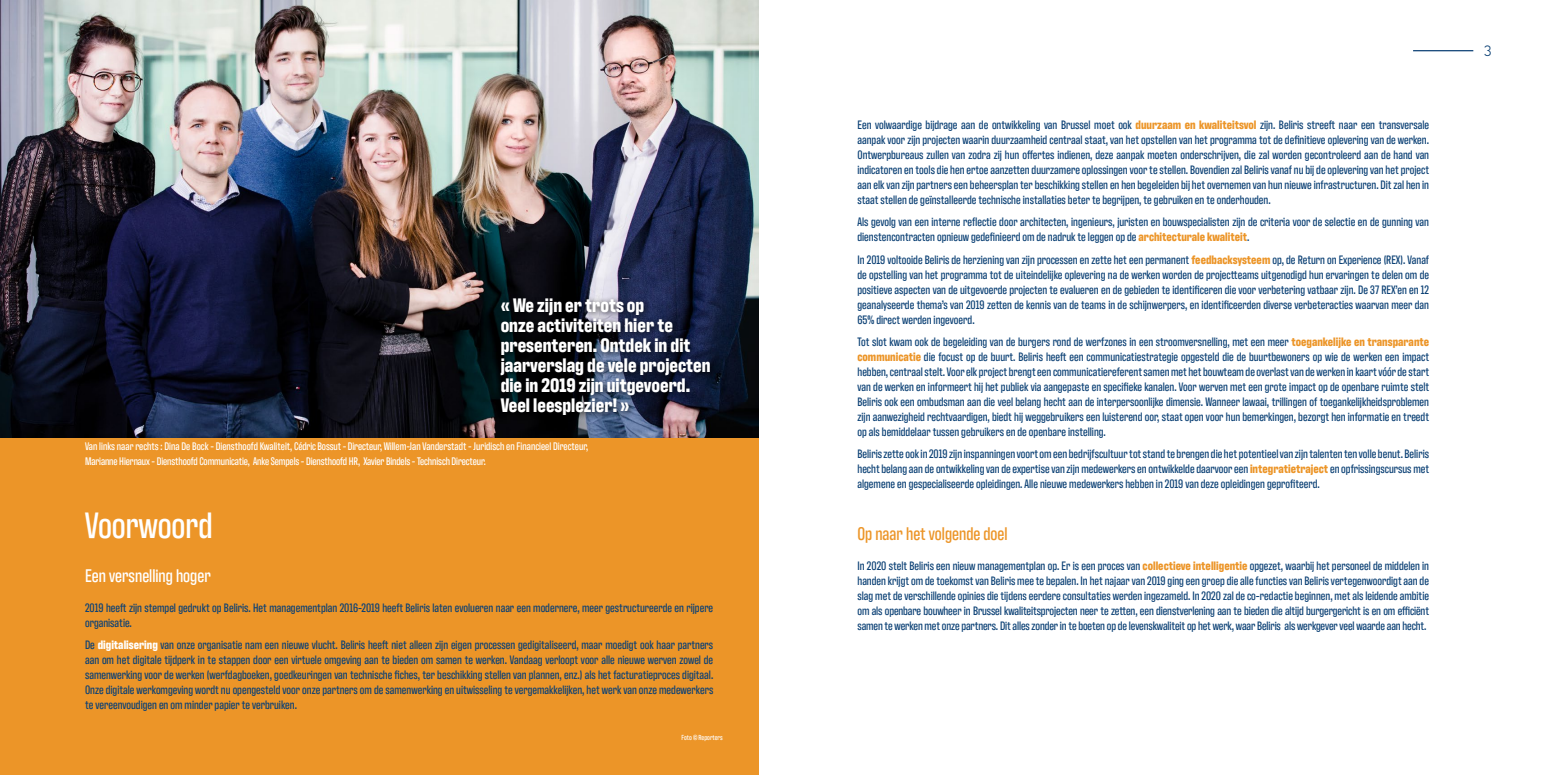
<style>
.page{position:relative;width:1550px;height:775px;background:#fff}
.page>*{position:absolute;margin:0;border:0;box-sizing:border-box;transform-origin:0 0}
.t1{font:500 37.5px "Antarctican Headline";color:#fff}
.t2{font:700 20px/20px "Antarctican Headline";color:#fff}
.t3{font:500 18.75px "Antarctican Headline";color:#ec9528}
.t4{font:500 18.75px "Antarctican Headline";color:#fff}
.t5{font:15px "Aaux Next";color:#0c4175}
.t6{font:500 12.5px/15px "Antarctican Headline";color:#0c4175;text-align:justify}
.t7{font:500 11.25px/15px "Antarctican Headline";letter-spacing:-.01em;color:#fff}
.t8{font:500 7.5px "Antarctican Headline";color:#fff}
.s1{font-weight:700;color:#fff}
.s2{font-weight:700;color:#ec9528}
</style>
<div class="page">
<hr style="left:1413px;top:50px;width:60px;height:1px;background:#0c4175">
<div style="left:0;top:0;width:758px;height:775px;background:#ec9528"></div>
<img style="left:0;top:0;width:758px;height:437px">
<div style="left:495px;top:293px;width:222px;height:129px;background:#000;opacity:.75"></div>
<h2 class="t2" style="left:501px;top:294px;width:212px">« We zijn er trots op<br>onze activiteiten hier te presenteren. Ontdek in dit jaarverslag de vele projecten die in 2019 zijn uitgevoerd.<br>Veel leesplezier! »</h2>
<p class="t7" style="left:85px;top:438px;width:505px">Van links naar rechts : Dina De Bock - Diensthoofd Kwaliteit, Cédric Bossut - Directeur, Willem-Jan Vanderstadt - Juridisch en Financieel Directeur,<br>Marianne Hiernaux - Diensthoofd Communicatie, Anke Sempels - Diensthoofd HR, Xavier Bindels - Technisch Directeur.</p>
<h1 class="t1" style="left:85px;top:499px;width:129px">Voorwoord</h1>
<h3 class="t4" style="left:85px;top:562px;width:127px">Een versnelling hoger</h3>
<p class="t6" style="left:85px;top:599px;width:630px">2019 heeft zijn stempel gedrukt op Beliris. Het managementplan 2016-2019 heeft Beliris laten evolueren naar een modernere, meer gestructureerde en rijpere organisatie.</p>
<p class="t6" style="left:85px;top:636px;width:630px">De <span class="s1">digitalisering</span> van onze organisatie nam een nieuwe vlucht. Beliris heeft niet alleen zijn eigen processen gedigitaliseerd, maar moedigt ook haar partners aan om het digitale tijdperk in te stappen door een virtuele omgeving aan te bieden om samen te werken. Vandaag verloopt voor alle nieuwe werven zowel de samenwerking voor de werken (werfdagboeken, goedkeuringen van technische fiches, ter beschikking stellen van plannen, enz.) als het facturatieproces digitaal.<br>Onze digitale werkomgeving wordt nu opengesteld voor onze partners om de samenwerking en uitwisseling te vergemakkelijken, het werk van onze medewerkers te vereenvoudigen en om minder papier te verbruiken.</p>
<p class="t8" style="left:681px;top:732px;width:43px">Foto © Reporters</p>
<p class="t6" style="left:858px;top:117px;width:573px">Een volwaardige bijdrage aan de ontwikkeling van Brussel moet ook <span class="s2">duurzaam en kwaliteitsvol</span> zijn. Beliris streeft naar een transversale aanpak voor zijn projecten waarin duurzaamheid centraal staat, van het opstellen van het programma tot de definitieve oplevering van de werken.<br>Ontwerpbureaus zullen van zodra zij hun offertes indienen, deze aanpak moeten onderschrijven, die zal worden gecontroleerd aan de hand van indicatoren en tools die hen ertoe aanzetten duurzamere oplossingen voor te stellen. Bovendien zal Beliris vanaf nu bij de oplevering van het project aan elk van zijn partners een beheersplan ter beschikking stellen en hen begeleiden bij het overnemen van hun nieuwe infrastructuren. Dit zal hen in staat stellen de geïnstalleerde technische installaties beter te begrijpen, te gebruiken en te onderhouden.</p>
<p class="t6" style="left:858px;top:214px;width:573px">Als gevolg van een interne reflectie door architecten, ingenieurs, juristen en bouwspecialisten zijn de criteria voor de selectie en de gunning van dienstencontracten opnieuw gedefinieerd om de nadruk te leggen op de <span class="s2">architecturale kwaliteit</span>.</p>
<p class="t6" style="left:858px;top:251px;width:573px">In 2019 voltooide Beliris de herziening van zijn processen en zette het een permanent <span class="s2">feedbacksysteem</span> op, de Return on Experience (REX). Vanaf de opstelling van het programma tot de uiteindelijke oplevering na de werken worden de projectteams uitgenodigd hun ervaringen te delen om de positieve aspecten van de uitgevoerde projecten te evalueren en de gebieden te identificeren die voor verbetering vatbaar zijn. De 37 REX’en en 12 geanalyseerde thema’s van 2019 zetten de kennis van de teams in de schijnwerpers, en identificeerden diverse verbeteracties waarvan meer dan 65% direct werden ingevoerd.</p>
<p class="t6" style="left:858px;top:333px;width:573px">Tot slot kwam ook de begeleiding van de burgers rond de werfzones in een stroomversnelling, met een meer <span class="s2">toegankelijke en transparante communicatie</span> die focust op de buurt. Beliris heeft een communicatiestrategie opgesteld die de buurtbewoners op wie de werken een impact hebben, centraal stelt. Voor elk project brengt een communicatiereferent samen met het bouwteam de overlast van de werken in kaart vóór de start van de werken en informeert hij het publiek via aangepaste en specifieke kanalen. Voor werven met een grote impact op de openbare ruimte stelt Beliris ook een ombudsman aan die veel belang hecht aan de interpersoonlijke dimensie. Wanneer lawaai, trillingen of toegankelijkheidsproblemen zijn aanwezigheid rechtvaardigen, biedt hij weggebruikers een luisterend oor, staat open voor hun bemerkingen, bezorgt hen informatie en treedt op als bemiddelaar tussen gebruikers en de openbare instelling.</p>
<p class="t6" style="left:858px;top:445px;width:573px">Beliris zette ook in 2019 zijn inspanningen voort om een bedrijfscultuur tot stand te brengen die het potentieel van zijn talenten ten volle benut. Beliris hecht belang aan de ontwikkeling van de expertise van zijn medewerkers en ontwikkelde daarvoor een <span class="s2">integratietraject</span> en opfrissingscursus met algemene en gespecialiseerde opleidingen. Alle nieuwe medewerkers hebben in 2019 van deze opleidingen geprofiteerd.</p>
<h3 class="t3" style="left:858px;top:520px;width:152px">Op naar het volgende doel</h3>
<p class="t6" style="left:858px;top:557px;width:573px">In 2020 stelt Beliris een nieuw managementplan op. Er is een proces van <span class="s2">collectieve intelligentie</span> opgezet, waarbij het personeel de middelen in handen krijgt om de toekomst van Beliris mee te bepalen. In het najaar van 2019 ging een groep die alle functies van Beliris vertegenwoordigt aan de slag met de verschillende opinies die tijdens eerdere consultaties werden ingezameld. In 2020 zal de co-redactie beginnen, met als leidende ambitie om als openbare bouwheer in Brussel kwaliteitsprojecten neer te zetten, een dienstverlening aan te bieden die altijd burgergericht is en om efficiënt samen te werken met onze partners. Dit alles zonder in te boeten op de levenskwaliteit op het werk, waar Beliris als werkgever veel waarde aan hecht.</p>
<p class="t5" style="left:1484px;top:41px;width:9px">3</p>
</div>
